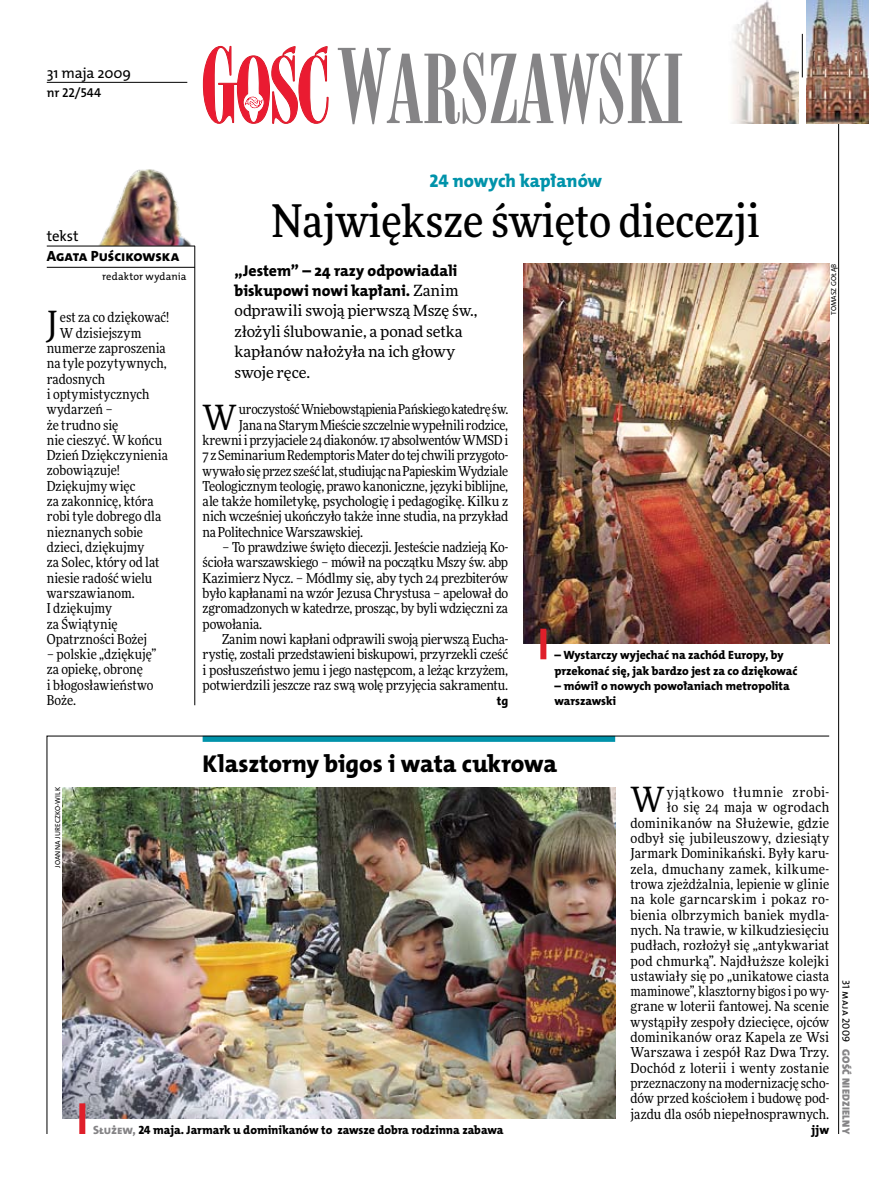
<style>
.page{position:relative;width:893px;height:1191px;background:#fff}
.page>*{position:absolute;margin:0;border:0;box-sizing:border-box;transform-origin:0 0}
.t1{font:500 45px "Freeday Narrow";color:#000}
.t2{font:34.8px "Freeday Narrow News";color:#000}
.t3{font:24.45px "The Mix HP8 Ex Bld";color:#000}
.t4{font:18.3px "The Mix HP8 Ex Bld";letter-spacing:-.005em;color:#0093aa}
.t5{font:15.75px/20.4px "The Mix HP8 Ex Bld";color:#000}
.t6{font:15.45px/20.4px "Freeday News";letter-spacing:-.01em;color:#000}
.t7{font:14.85px "The Mix HP8 Ex Bld";letter-spacing:-.005em;color:#000}
.t8{font:14.85px "The Mix HP5 Plain";letter-spacing:-.02em;color:#000}
.t9{font:13.65px/15.3px "Freeday Narrow News";color:#000;text-align:justify}
.t10{font:13.65px "Freeday Narrow News";letter-spacing:-.025em;color:#000}
.t11{font:13.65px "Freeday Narrow News";letter-spacing:-.02em;color:#000}
.t12{font:12.9px "The Mix HP6 Se Bld";letter-spacing:.01em;color:#000}
.t13{font:12.3px "The Mix HP8 Ex Bld";color:#000}
.t14{font:12px/15.3px "The Mix HP8 Ex Bld";letter-spacing:-.005em;color:#000}
.t15{font:10.5px "The Mix HP5 Plain";letter-spacing:.02em;color:#000}
.t16{font:10.5px "The Mix HP9 Blk";letter-spacing:.025em;color:#858486}
.t17{font:7.2px "The Mix HP5 Plain";letter-spacing:.015em;color:#000}
.s1{font-family:"Freeday News";font-size:15.45px}
.s2{color:#858486}
</style>
<div class="page">
<hr style="left:838px;top:68px;width:1px;height:1066px;background:#000">
<hr style="left:802px;top:34px;width:1px;height:43px;background:#000">
<img style="left:732px;top:0;width:66px;height:123px">
<svg style="left:203px;top:46px;width:126px;height:78px"></svg>
<svg style="left:338px;top:48px;width:344px;height:76px"></svg>
<img style="left:806px;top:0;width:63px;height:123px">
<svg style="left:47px;top:735px;width:783px;height:399px"></svg>
<hr style="left:195px;top:246px;width:1px;height:459px;background:#000">
<img style="left:96px;top:169px;width:99px;height:77px">
<hr style="left:47px;top:246px;width:148px;height:1px;background:#000">
<hr style="left:47px;top:267px;width:148px;height:1px;background:#000">
<hr style="left:47px;top:82px;width:140px;height:1px;background:#000">
<img style="left:62px;top:787px;width:553px;height:331px">
<div style="left:79px;top:1103px;width:6px;height:31px;background:#df1f2a"></div>
<img style="left:523px;top:264px;width:306px;height:380px">
<div style="left:540px;top:628px;width:6px;height:31px;background:#df1f2a"></div>
<p class="t8" style="left:47px;top:63px;width:86px">31 maja 2009</p>
<p class="t12" style="left:47px;top:85px;width:56px">nr 22/544</p>
<p class="t8" style="left:47px;top:227px;width:33px">tekst</p>
<p class="t7" style="left:47px;top:247px;width:134px">Agata Puścikowska</p>
<p class="t15" style="left:102px;top:270px;width:86px">redaktor wydania</p>
<h2 class="t2" style="left:47px;top:302px;width:13px">J</h2>
<p class="t9" style="left:60px;top:310px;width:111px">est za co dziękować!</p>
<p class="t9" style="left:60px;top:325px;width:83px">W dzisiejszym</p>
<p class="t9" style="left:47px;top:340px;width:121px">numerze zaproszenia</p>
<p class="t9" style="left:47px;top:356px;width:122px">na tyle pozytywnych,</p>
<p class="t9" style="left:47px;top:371px;width:60px">radosnych</p>
<p class="t9" style="left:47px;top:386px;width:104px">i optymistycznych</p>
<p class="t9" style="left:47px;top:401px;width:68px">wydarzeń –</p>
<p class="t9" style="left:47px;top:417px;width:73px">że trudno się</p>
<p class="t9" style="left:47px;top:432px;width:117px">nie cieszyć. W końcu</p>
<p class="t9" style="left:47px;top:447px;width:123px">Dzień Dziękczynienia</p>
<p class="t9" style="left:47px;top:463px;width:75px">zobowiązuje!</p>
<p class="t9" style="left:47px;top:478px;width:90px">Dziękujmy więc</p>
<p class="t9" style="left:47px;top:493px;width:108px">za zakonnicę, która</p>
<p class="t9" style="left:47px;top:509px;width:116px">robi tyle dobrego dla</p>
<p class="t9" style="left:47px;top:524px;width:98px">nieznanych sobie</p>
<p class="t9" style="left:47px;top:539px;width:99px">dzieci, dziękujmy</p>
<p class="t9" style="left:47px;top:554px;width:114px">za Solec, który od lat</p>
<p class="t9" style="left:47px;top:570px;width:107px">niesie radość wielu</p>
<p class="t9" style="left:47px;top:585px;width:89px">warszawianom.</p>
<p class="t9" style="left:47px;top:600px;width:67px">I dziękujmy</p>
<p class="t9" style="left:47px;top:616px;width:72px">za Świątynię</p>
<p class="t9" style="left:47px;top:631px;width:102px">Opatrzności Bożej</p>
<p class="t9" style="left:47px;top:646px;width:111px;text-align:left">– polskie „dziękuję” za opiekę, obronę<br>i błogosławieństwo<br>Boże.</p>
<h3 class="t4" style="left:430px;top:169px;width:174px">24 nowych kapłanów</h3>
<h1 class="t1" style="left:272px;top:193px;width:490px">Największe święto diecezji</h1>
<p class="t5" style="left:234px;top:260px;width:225px">„Jestem” – 24 razy odpowiadali biskupowi nowi kapłani. <span class="s1">Zanim</span></p>
<p class="t6" style="left:234px;top:300px;width:244px">odprawili swoją pierwszą Mszę św., złożyli ślubowanie, a ponad setka kapłanów nałożyła na ich głowy swoje ręce.</p>
<h2 class="t2" style="left:203px;top:396px;width:36px">W</h2>
<p class="t10" style="left:239px;top:401px;width:271px">uroczystość Wniebowstąpienia Pańskiego katedrę św.</p>
<p class="t9" style="left:239px;top:417px;width:271px">Jana na Starym Mieście szczelnie wypełnili rodzice,</p>
<p class="t10" style="left:203px;top:432px;width:307px">krewni i przyjaciele 24 diakonów. 17 absolwentów WMSD i</p>
<p class="t11" style="left:203px;top:447px;width:307px">7 z Seminarium Redemptoris Mater do tej chwili przygoto-</p>
<p class="t10" style="left:203px;top:462px;width:307px">wywało się przez sześć lat, studiując na Papieskim Wydziale</p>
<p class="t11" style="left:203px;top:477px;width:307px">Teologicznym teologię, prawo kanoniczne, języki biblijne,</p>
<p class="t9" style="left:203px;top:493px;width:307px">ale także homiletykę, psychologię i pedagogikę. Kilku z</p>
<p class="t9" style="left:203px;top:509px;width:307px">nich wcześniej ukończyło także inne studia, na przykład</p>
<p class="t11" style="left:203px;top:523px;width:162px">na Politechnice Warszawskiej.</p>
<p class="t9" style="left:203px;top:539px;width:307px;text-indent:20px">– To prawdziwe święto diecezji. Jesteście nadzieją Ko&shy;ścioła warszawskiego – mówił na początku Mszy św. abp Kazimierz Nycz. – Módlmy się, aby tych 24 prezbiterów było kapłanami na wzór Jezusa Chrystusa – apelował do zgromadzonych w katedrze, prosząc, by byli wdzięczni za powołania.</p>
<p class="t9" style="left:203px;top:631px;width:307px;text-indent:20px">Zanim nowi kapłani odprawili swoją pierwszą Eucha&shy;rystię, zostali przedstawieni biskupowi, przyrzekli cześć i posłuszeństwo jemu i jego następcom, a leżąc krzyżem, potwierdzili jeszcze raz swą wolę przyjęcia sakramentu.</p>
<p class="t13" style="left:497px;top:693px;width:13px">tg</p>
<p class="t14" style="left:555px;top:647px;width:244px">– Wystarczy wyjechać na zachód Europy, by przekonać się, jak bardzo jest za co dziękować</p>
<p class="t14" style="left:555px;top:678px;width:237px">– mówił o nowych powołaniach metropolita warszawski</p>
<h3 class="t3" style="left:203px;top:747px;width:356px">Klasztorny bigos i wata cukrowa</h3>
<p class="t17" style="left:829px;top:315px;width:53px;rotate:-90deg">Tomasz Gołąb</p>
<p class="t17" style="left:53px;top:867px;width:82px;rotate:-90deg">Joanna Jureczko-Wilk</p>
<p class="t14" style="left:93px;top:1122px;width:412px"><span class="s2">Służew,</span> 24 maja. Jarmark u dominikanów to zawsze dobra rodzinna zabawa</p>
<p class="t9" style="left:630px;top:784px;width:200px;text-align:right">yjątkowo tłumnie zrobi-<br>ło się 24 maja w ogrodach dominikanów na Służewie, gdzie odbył się jubileuszowy, dziesiąty Jarmark Dominikański. Były karu&shy;zela, dmuchany zamek, kilkume&shy;trowa zjeżdżalnia, lepienie w glinie na kole garncarskim i pokaz ro&shy;bienia olbrzymich baniek mydla&shy;nych. Na trawie, w kilkudziesięciu pudłach, rozłożył się „antykwariat pod chmurką”. Najdłuższe kolejki ustawiały się po „unikatowe ciasta maminowe”, klasztorny bigos i po wy&shy;grane w loterii fantowej. Na scenie wystąpiły zespoły dziecięce, ojców dominikanów oraz Kapela ze Wsi Warszawa i zespół Raz Dwa Trzy.<br>Dochód z loterii i wenty zostanie przeznaczony na modernizację scho&shy;dów przed kościołem i budowę pod&shy;jazdu dla osób niepełnosprawnych.</p>
<p class="t13" style="left:811px;top:1122px;width:19px">jjw</p>
<h2 class="t2" style="left:630px;top:778px;width:36px">W</h2>
<p class="t15" style="left:853px;top:979px;width:64px;rotate:90deg">31 maja 2009</p>
<p class="t16" style="left:853px;top:1049px;width:86px;rotate:90deg">Gość Niedzielny</p>
</div>
